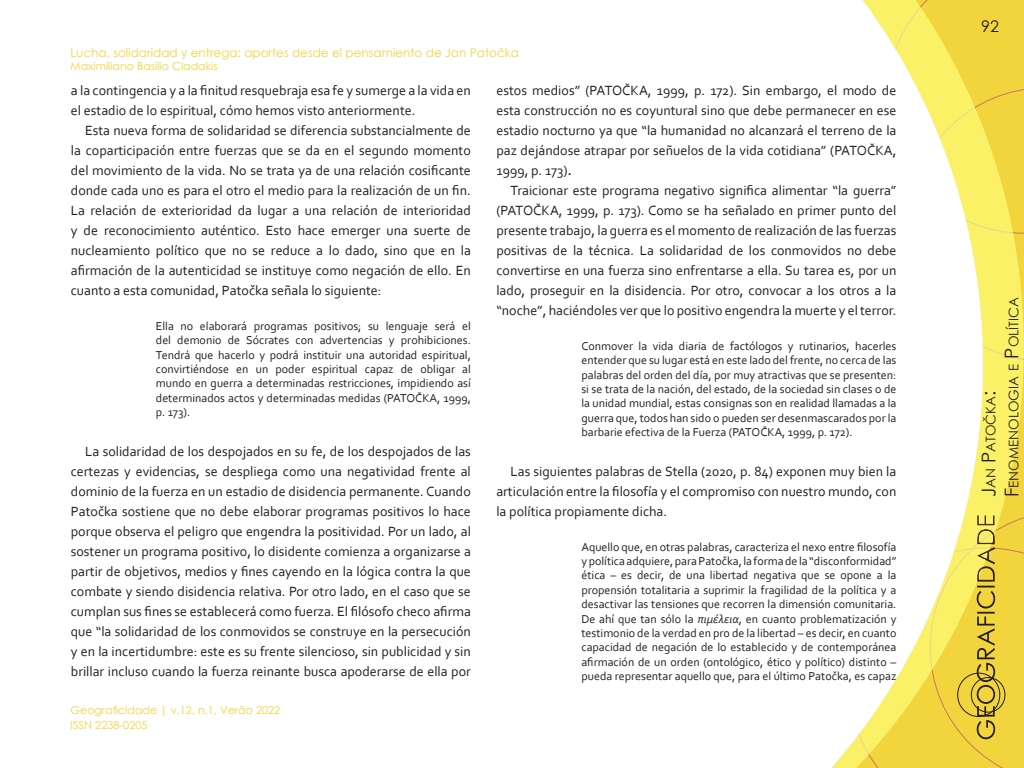
<style>
.page{position:relative;width:1024px;height:768px;background:#fff}
.page>*{position:absolute;margin:0;border:0;box-sizing:border-box;transform-origin:0 0}
.t1{font:16px "Century Gothic";color:#231f20}
.corpo{font:14px/20px "Corbel";color:#231f20;text-align:justify}
.t2{font:13.3px/22.8px "Century Gothic";color:#231f20}
.citacao{font:12px/14.4px "Corbel";color:#231f20;text-align:justify}
.t3{font:12px "Century Gothic";color:#f2d43d}
.t4{font:11px "Century Gothic";color:#f2d43d}
.s1{font-weight:700}
.s2{font-style:italic}
.s3{font-size:19px}
</style>
<div class="page">
<svg style="left:831px;top:0;width:193px;height:768px"></svg>
<p class="t3" style="left:71px;top:45px;width:450px">Lucha, solidaridad y entrega: aportes desde el pensamiento de Jan Patočka</p>
<p class="t4" style="left:71px;top:59px;width:149px">Maximiliano Basilio Cladakis</p>
<p class="corpo" style="left:71px;top:80px;width:402px">a la contingencia y a la finitud resquebraja esa fe y sumerge a la vida en el estadio de lo espiritual, cómo hemos visto anteriormente.</p>
<p class="corpo" style="left:71px;top:120px;width:402px;text-indent:14px">Esta nueva forma de solidaridad se diferencia substancialmente de la coparticipación entre fuerzas que se da en el segundo momento del movimiento de la vida. No se trata ya de una relación cosificante donde cada uno es para el otro el medio para la realización de un fin.<br>La relación de exterioridad da lugar a una relación de interioridad y de reconocimiento auténtico. Esto hace emerger una suerte de nucleamiento político que no se reduce a lo dado, sino que en la afirmación de la autenticidad se instituye como negación de ello. En cuanto a esta comunidad, Patočka señala lo siguiente:</p>
<p class="citacao" style="left:156px;top:318px;width:317px">Ella no elaborará programas positivos; su lenguaje será el del demonio de Sócrates con advertencias y prohibiciones.<br>Tendrá que hacerlo y podrá instituir una autoridad espiritual, convirtiéndose en un poder espiritual capaz de obligar al mundo en guerra a determinadas restricciones, impidiendo así determinados actos y determinadas medidas (PATOČKA, 1999, p. 173).</p>
<p class="corpo" style="left:71px;top:441px;width:402px;text-indent:14px">La solidaridad de los despojados en su fe, de los despojados de las certezas y evidencias, se despliega como una negatividad frente al dominio de la fuerza en un estadio de disidencia permanente. Cuando Patočka sostiene que no debe elaborar programas positivos lo hace porque observa el peligro que engendra la positividad. Por un lado, al sostener un programa positivo, lo disidente comienza a organizarse a partir de objetivos, medios y fines cayendo en la lógica contra la que combate y siendo disidencia relativa. Por otro lado, en el caso que se cumplan sus fines se establecerá como fuerza. El filósofo checo afirma que “la solidaridad de los conmovidos se construye en la persecución y en la incertidumbre: este es su frente silencioso, sin publicidad y sin brillar incluso cuando la fuerza reinante busca apoderarse de ella por</p>
<p class="t4" style="left:71px;top:702px;width:211px">Geograficidade | v.12, n.1, Verão 2022</p>
<p class="t4" style="left:71px;top:717px;width:79px">ISSN 2238-0205</p>
<p class="corpo" style="left:496px;top:80px;width:402px">estos medios” (PATOČKA, 1999, p. 172). Sin embargo, el modo de esta construcción no es coyuntural sino que debe permanecer en ese estadio nocturno ya que “la humanidad no alcanzará el terreno de la paz dejándose atrapar por señuelos de la vida cotidiana” (PATOČKA, 1999, p. 173)<span class="s1">.</span></p>
<p class="corpo" style="left:496px;top:180px;width:402px;text-indent:14px">Traicionar este programa negativo significa alimentar “la guerra” (PATOČKA, 1999, p. 173). Como se ha señalado en primer punto del presente trabajo, la guerra es el momento de realización de las fuerzas positivas de la técnica. La solidaridad de los conmovidos no debe convertirse en una fuerza sino enfrentarse a ella. Su tarea es, por un lado, proseguir en la disidencia. Por otro, convocar a los otros a la “noche”, haciéndoles ver que lo positivo engendra la muerte y elterror.</p>
<p class="citacao" style="left:581px;top:338px;width:317px">Conmover la vida diaria de factólogos y rutinarios, hacerles entender que su lugar está en este lado del frente, no cerca de las palabras del orden del día, por muy atractivas que se presenten: si se trata de la nación, del estado, de la sociedad sin clases o de la unidad mundial, estas consignas son en realidad llamadas a la guerra que, todos han sido o pueden ser desenmascarados por la barbarie efectiva de la Fuerza (PATOČKA, 1999, p. 172).</p>
<p class="corpo" style="left:496px;top:461px;width:402px;text-indent:14px">Las siguientes palabras de Stella (2020, p. 84) exponen muy bien la articulación entre la filosofía y el compromiso con nuestro mundo, con la política propiamente dicha.</p>
<p class="citacao" style="left:581px;top:539px;width:317px">Aquello que, en otras palabras, caracteriza el nexo entre filosofía ypolítica adquiere,paraPatočka,la formade la “disconformidad” ética – es decir, de una libertad negativa que se opone a la propensión totalitaria a suprimir la fragilidad de la política y a desactivar las tensiones que recorren la dimensión comunitaria.<br>De ahí que tan sólo la <span class="s2">πιμέλεια</span>, en cuanto problematización y testimonio de la verdad en pro de la libertad – es decir, en cuanto capacidad de negación de lo establecido y de contemporánea afirmación de un orden (ontológico, ético y político) distinto – pueda representar aquello que, para el último Patočka, es capaz</p>
<p class="t1" style="left:981px;top:15px;width:19px">92</p>
<p class="t2" style="left:979px;top:497px;width:200px;rotate:-90deg"><span class="s3">J</span>an <span class="s3">P</span>atočka<span class="s3">:<br>F</span>enomenologia e <span class="s3">P</span>olítica</p>
<p class="t2" style="left:979px;top:497px;width:62px;rotate:-90deg"><span class="s3">A</span>rtigos</p>
</div>
